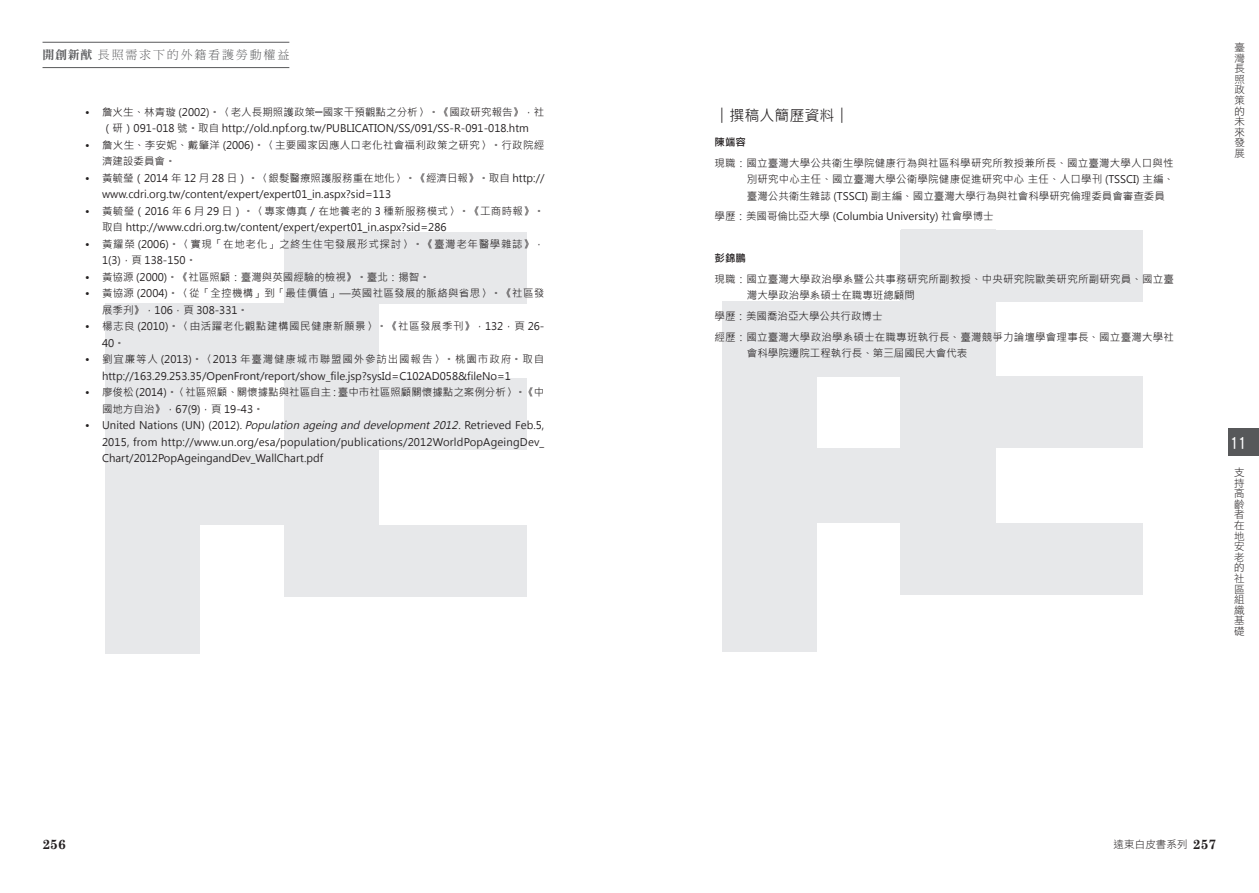
<style>
.page{position:relative;width:1259px;height:893px;background:#fff}
.page>*{position:absolute;margin:0;border:0;box-sizing:border-box;transform-origin:0 0}
.t1{font:18px "DF Hei Std W7";color:#fff;scale:.8 1}
.t2{font:15px "Microsoft Jheng Hei";color:#231f20}
.t3{font:700 13.5px "Century Schoolbook";color:#231f20}
.t4{font:12px "DF Ming Std W3";letter-spacing:.15em;color:#57585a}
.t5{font:10.5px/16.5px "Microsoft Jheng Hei";color:#231f20}
.t6{font:10.5px/16.5px "Microsoft Jheng Hei";letter-spacing:.02em;color:#231f20}
.t7{font:10.5px/16.5px "Microsoft Jheng Hei";letter-spacing:.025em;color:#231f20}
.t8{font:10.5px/16.5px "Microsoft Jheng Hei";letter-spacing:.065em;color:#231f20}
.t9{font:10.5px/16.5px "Microsoft Jheng Hei";letter-spacing:.03em;color:#231f20}
.t10{font:10.5px/16.5px "Microsoft Jheng Hei";letter-spacing:.05em;color:#231f20}
.t11{font:10.5px/10.6px "DF Hei Std W3";letter-spacing:.01em;color:#231f20;text-align:justify}
.t12{font:700 10.5px "Microsoft Jheng Hei";color:#231f20}
.s1{font-family:"DF Ming Std W9"}
.s2{font-style:italic}
.s3{font-family:"Century Schoolbook";font-weight:700;font-size:13.5px}
</style>
<div class="page">
<div style="left:1228px;top:428px;width:31px;height:28px;background:#57585a"></div>
<hr style="left:43px;top:67px;width:246px;height:1px;background:#57585a">
<hr style="left:43px;top:42px;width:246px;height:1px;background:#57585a">
<div style="left:284px;top:232px;width:242px;height:72px;background:#e7e8ea"></div>
<div style="left:284px;top:378px;width:242px;height:72px;background:#e7e8ea"></div>
<div style="left:284px;top:525px;width:242px;height:72px;background:#e7e8ea"></div>
<div style="left:105px;top:303px;width:95px;height:351px;background:#e7e8ea"></div>
<div style="left:136px;top:303px;width:243px;height:75px;background:#e7e8ea"></div>
<div style="left:136px;top:450px;width:243px;height:75px;background:#e7e8ea"></div>
<div style="left:900px;top:230px;width:243px;height:71px;background:#e7e8ea"></div>
<div style="left:900px;top:376px;width:243px;height:72px;background:#e7e8ea"></div>
<div style="left:900px;top:523px;width:243px;height:71px;background:#e7e8ea"></div>
<div style="left:722px;top:301px;width:94px;height:350px;background:#e7e8ea"></div>
<div style="left:753px;top:301px;width:242px;height:75px;background:#e7e8ea"></div>
<div style="left:753px;top:448px;width:242px;height:75px;background:#e7e8ea"></div>
<p class="t4" style="left:43px;top:48px;width:248px"><span class="s1">開創新猷</span>長照需求下的外籍看護勞動權益</p>
<p class="t11" style="left:1234px;top:42px;width:12px">臺灣長照政策的未來發展</p>
<p class="t5" style="left:85px;top:104px;width:461px;text-align:center">• 詹火生、林青璇 (2002)。〈老人長期照護政策─國家干預觀點之分析〉。《國政研究報告》，社（研）091-018 號。取自 http://old.npf.org.tw/PUBLICATION/SS/091/SS-R-091-018.htm</p>
<p class="t9" style="left:102px;top:137px;width:444px;text-indent:-17px">• 詹火生、李安妮、戴肇洋 (2006)。〈主要國家因應人口老化社會福利政策之研究〉。行政院經濟建設委員會。</p>
<p class="t5" style="left:102px;top:170px;width:444px;text-indent:-17px">• 黃毓瑩（2014 年 12 月 28 日）。〈銀髮醫療照護服務重在地化〉。《經濟日報》。取自 http:// www.cdri.org.tw/content/expert/expert01_in.aspx?sid=113</p>
<p class="t5" style="left:102px;top:203px;width:444px;text-indent:-17px">• 黃毓瑩（2016 年 6 月 29 日）。〈專家傳真／在地養老的 3 種新服務模式〉。《工商時報》。取自 http://www.cdri.org.tw/content/expert/expert01_in.aspx?sid=286</p>
<p class="t8" style="left:102px;top:236px;width:444px;text-indent:-17px">• 黃耀榮 (2006)。〈實現「在地老化」之終生住宅發展形式探討〉。《臺灣老年醫學雜誌》，<br>1(3)，頁 138-150。</p>
<p class="t5" style="left:85px;top:269px;width:346px">• 黃協源 (2000)。《社區照顧：臺灣與英國經驗的檢視》。臺北：揚智。</p>
<p class="t7" style="left:102px;top:285px;width:444px;text-indent:-17px">• 黃協源 (2004)。〈從「全控機構」到「最佳價值」—英國社區發展的脈絡與省思〉。《社區發展季刋》，106，頁 308-331。</p>
<p class="t10" style="left:102px;top:318px;width:444px;text-indent:-17px">• 楊志良 (2010)。〈由活躍老化觀點建構國民健康新願景〉。《社區發展季刊》，132，頁 26-<br>40。</p>
<p class="t5" style="left:102px;top:351px;width:444px;text-indent:-17px">• 劉宜廉等人 (2013)。〈2013 年臺灣健康城市聯盟國外參訪出國報告〉。桃園市政府。取自http://163.29.253.35/OpenFront/report/show_file.jsp?sysId=C102AD058&amp;fileNo=1</p>
<p class="t5" style="left:102px;top:384px;width:444px;text-indent:-17px">• 廖俊松 (2014)。〈社區照顧、關懷據點與社區自主 : 臺中巿社區照顧關懷據點之案例分析〉。《中國地方自治》，67(9)，頁 19-43。</p>
<p class="t5" style="left:102px;top:417px;width:444px;text-align:justify;text-indent:-17px">• United Nations (UN) (2012). <span class="s2">Population ageing and development 2012</span>. Retrieved Feb.5, 2015, from http://www.un.org/esa/population/publications/2012WorldPopAgeingDev_ Chart/2012PopAgeingandDev_WallChart.pdf</p>
<p class="t2" style="left:714px;top:106px;width:137px">︱撰稿人簡歷資料︱</p>
<p class="t12" style="left:714px;top:135px;width:33px">陳端容</p>
<p class="t5" style="left:747px;top:154px;width:428px;text-align:justify;text-indent:-32px">現職：國立臺灣大學公共衛生學院健康行為與社區科學研究所教授兼所長、國立臺灣大學人口與性別研究中心主任、國立臺灣大學公衛學院健康促進研究中心 主任、人口學刊 (TSSCI) 主編、臺灣公共衛生雜誌 (TSSCI) 副主編、國立臺灣大學行為與社會科學研究倫理委員會審查委員</p>
<p class="t5" style="left:714px;top:208px;width:281px">學歷：美國哥倫比亞大學 (Columbia University) 社會學博士</p>
<p class="t12" style="left:714px;top:251px;width:33px">彭錦鵬</p>
<p class="t6" style="left:747px;top:270px;width:428px;text-indent:-32px">現職：國立臺灣大學政治學系暨公共事務研究所副教授、中央研究院歐美研究所副研究員、國立臺灣大學政治學系碩士在職專班總顧問</p>
<p class="t5" style="left:714px;top:308px;width:169px">學歷：美國喬治亞大學公共行政博士</p>
<p class="t6" style="left:747px;top:328px;width:428px;text-indent:-32px">經歷：國立臺灣大學政治學系碩士在職專班執行長、臺灣競爭力論壇學會理事長、國立臺灣大學社會科學院遷院工程執行長、第三屆國民大會代表</p>
<h1 class="t1" style="left:1230px;top:432px;width:21px">11</h1>
<p class="t11" style="left:1234px;top:467px;width:12px">支持高齡者在地安老的社區組織基礎</p>
<p class="t3" style="left:43px;top:835px;width:25px">256</p>
<p class="t11" style="left:1113px;top:838px;width:104px">遠東白皮書系列 <span class="s3">257</span></p>
</div>
